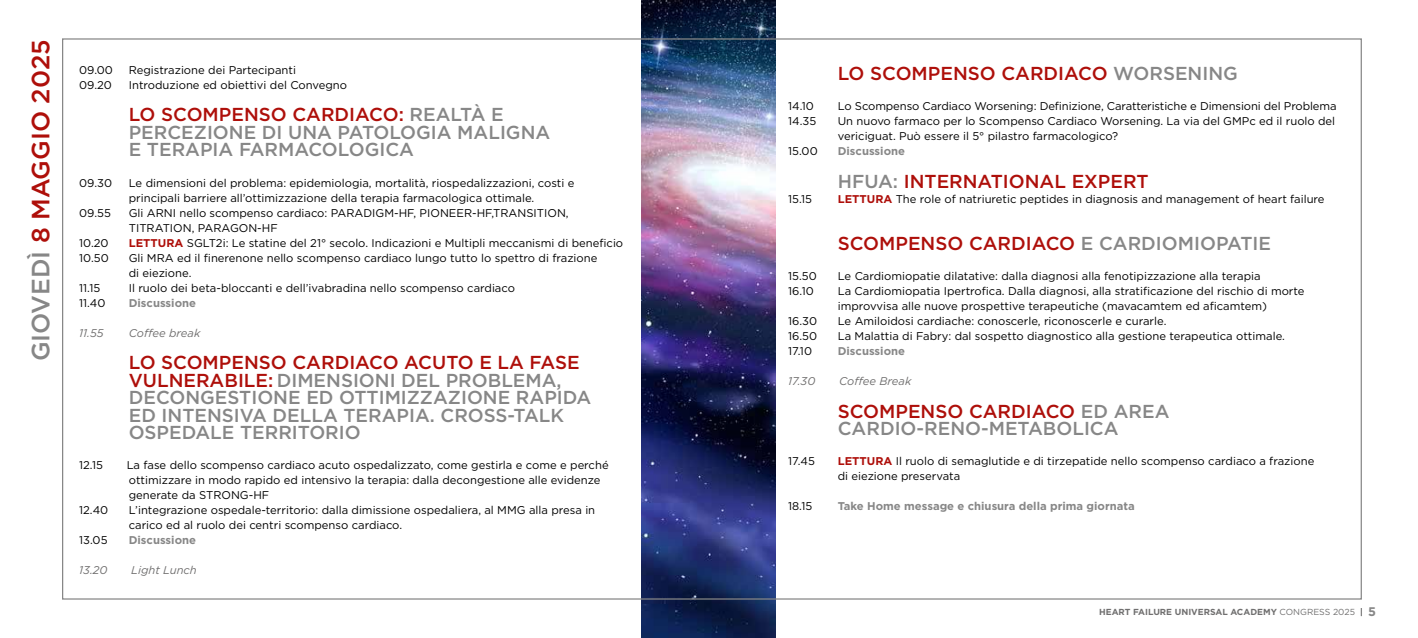
<style>
.page{position:relative;width:1418px;height:638px;background:#fff}
.page>*{position:absolute;margin:0;border:0;box-sizing:border-box;transform-origin:0 0}
.t1{font:500 25px "Gotham";color:#ae0f0a}
.t2{font:500 18.75px/17.5px "Gotham";color:#878787}
.t3{font:500 18.75px "Gotham";color:#ae0f0a}
.t4{font:11.25px/15px "Gotham";color:#000}
.t5{font:700 11.25px "Gotham";color:#878787}
.t6{font:italic 11.25px "Gotham";color:#706f6f}
.t7{font:700 8.75px "Gotham";color:#706f6f}
.s1{color:#878787}
.s2{color:#ae0f0a}
.s3{font-weight:700;color:#ae0f0a}
.s4{font-weight:400}
.s5{font-weight:400;color:#000}
.s6{font-size:12.5px;color:#878787}
</style>
<div class="page">
<img style="left:641px;top:0;width:134px;height:638px">
<h1 class="t1" style="left:24px;top:361px;width:323px;rotate:-90deg"><span class="s1">GIOVEDÌ</span> 8 MAGGIO 2025</h1>
<p class="t4" style="left:79px;top:62px;width:35px">09.00</p>
<p class="t4" style="left:129px;top:62px;width:169px">Registrazione dei Partecipanti</p>
<p class="t4" style="left:79px;top:77px;width:34px">09.20</p>
<p class="t4" style="left:129px;top:77px;width:220px">Introduzione ed obiettivi del Convegno</p>
<h2 class="t2" style="left:129px;top:106px;width:423px"><span class="s2">LO SCOMPENSO CARDIACO:</span> REALTÀ E<br>PERCEZIONE DI UNA PATOLOGIA MALIGNA<br>E TERAPIA FARMACOLOGICA</h2>
<p class="t4" style="left:79px;top:175px;width:34px">09.30</p>
<p class="t4" style="left:129px;top:175px;width:447px">Le dimensioni del problema: epidemiologia, mortalità, riospedalizzazioni, costi e principali barriere all’ottimizzazione della terapia farmacologica ottimale.</p>
<p class="t4" style="left:79px;top:205px;width:33px">09.55</p>
<p class="t4" style="left:129px;top:205px;width:441px">Gli ARNI nello scompenso cardiaco: PARADIGM-HF, PIONEER-HF,TRANSITION,<br>TITRATION, PARAGON-HF</p>
<p class="t4" style="left:79px;top:235px;width:31px">10.20</p>
<p class="t4" style="left:129px;top:235px;width:496px"><span class="s3">LETTURA</span> SGLT2i: Le statine del 21° secolo. Indicazioni e Multipli meccanismi di beneficio</p>
<p class="t4" style="left:79px;top:250px;width:31px">10.50</p>
<p class="t4" style="left:129px;top:250px;width:470px">Gli MRA ed il finerenone nello scompenso cardiaco lungo tutto lo spettro di frazione di eiezione.</p>
<p class="t4" style="left:79px;top:280px;width:23px">11.15</p>
<p class="t4" style="left:129px;top:280px;width:388px">Il ruolo dei beta-bloccanti e dell’ivabradina nello scompenso cardiaco</p>
<p class="t4" style="left:79px;top:295px;width:28px">11.40</p>
<p class="t5" style="left:129px;top:295px;width:69px">Discussione</p>
<p class="t6" style="left:79px;top:325px;width:26px">11.55</p>
<p class="t6" style="left:129px;top:325px;width:73px">Coffee break</p>
<h2 class="t2" style="left:129px;top:353px;width:464px"><span class="s2">LO SCOMPENSO CARDIACO ACUTO E LA FASE VULNERABILE:</span> DIMENSIONI DEL PROBLEMA, DECONGESTIONE ED OTTIMIZZAZIONE RAPIDA ED INTENSIVA DELLA TERAPIA. CROSS-TALK OSPEDALE TERRITORIO</h2>
<p class="t4" style="left:79px;top:457px;width:25px">12.15</p>
<p class="t4" style="left:127px;top:457px;width:483px">La fase dello scompenso cardiaco acuto ospedalizzato, come gestirla e come e perché ottimizzare in modo rapido ed intensivo la terapia: dalla decongestione alle evidenze generate da STRONG-HF</p>
<p class="t4" style="left:79px;top:502px;width:31px">12.40</p>
<p class="t4" style="left:129px;top:502px;width:468px">L’integrazione ospedale-territorio: dalla dimissione ospedaliera, al MMG alla presa in carico ed al ruolo dei centri scompenso cardiaco.</p>
<p class="t4" style="left:79px;top:532px;width:30px">13.05</p>
<p class="t5" style="left:129px;top:533px;width:69px">Discussione</p>
<p class="t6" style="left:79px;top:563px;width:30px">13.20</p>
<p class="t6" style="left:131px;top:563px;width:67px">Light Lunch</p>
<h2 class="t3" style="left:837px;top:61px;width:401px">LO SCOMPENSO CARDIACO <span class="s1">WORSENING</span></h2>
<p class="t4" style="left:788px;top:98px;width:27px">14.10</p>
<p class="t4" style="left:837px;top:98px;width:500px">Lo Scompenso Cardiaco Worsening: Definizione, Caratteristiche e Dimensioni del Problema</p>
<p class="t4" style="left:788px;top:113px;width:30px">14.35</p>
<p class="t4" style="left:837px;top:113px;width:499px">Un nuovo farmaco per lo Scompenso Cardiaco Worsening. La via del GMPc ed il ruolo del vericiguat. Può essere il 5° pilastro farmacologico?</p>
<p class="t4" style="left:788px;top:143px;width:31px">15.00</p>
<p class="t5" style="left:837px;top:144px;width:69px">Discussione</p>
<h2 class="t3" style="left:837px;top:169px;width:312px"><span class="s1">HFUA:</span> INTERNATIONAL EXPERT</h2>
<p class="t4" style="left:788px;top:191px;width:26px">15.15</p>
<p class="t4" style="left:837px;top:191px;width:488px"><span class="s3">LETTURA</span> The role of natriuretic peptides in diagnosis and management of heart failure</p>
<h2 class="t3" style="left:837px;top:231px;width:435px">SCOMPENSO CARDIACO <span class="s1">E CARDIOMIOPATIE</span></h2>
<p class="t4" style="left:788px;top:268px;width:30px">15.50</p>
<p class="t4" style="left:837px;top:268px;width:424px">Le Cardiomiopatie dilatative: dalla diagnosi alla fenotipizzazione alla terapia</p>
<p class="t4" style="left:788px;top:283px;width:27px">16.10</p>
<p class="t4" style="left:837px;top:283px;width:468px">La Cardiomiopatia Ipertrofica. Dalla diagnosi, alla stratificazione del rischio di morte improvvisa alle nuove prospettive terapeutiche (mavacamtem ed aficamtem)</p>
<p class="t4" style="left:788px;top:313px;width:31px">16.30</p>
<p class="t4" style="left:837px;top:313px;width:330px">Le Amiloidosi cardiache: conoscerle, riconoscerle e curarle.</p>
<p class="t4" style="left:788px;top:328px;width:30px">16.50</p>
<p class="t4" style="left:837px;top:328px;width:448px">La Malattia di Fabry: dal sospetto diagnostico alla gestione terapeutica ottimale.</p>
<p class="t4" style="left:788px;top:343px;width:25px">17.10</p>
<p class="t5" style="left:837px;top:344px;width:69px">Discussione</p>
<p class="t6" style="left:788px;top:374px;width:29px">17.30</p>
<p class="t6" style="left:839px;top:374px;width:74px">Coffee Break</p>
<h2 class="t2" style="left:837px;top:402px;width:333px"><span class="s2">SCOMPENSO CARDIACO</span> ED AREA<br>CARDIO-RENO-METABOLICA</h2>
<p class="t4" style="left:788px;top:453px;width:28px">17.45</p>
<p class="t4" style="left:837px;top:453px;width:478px"><span class="s3">LETTURA</span> Il ruolo di semaglutide e di tirzepatide nello scompenso cardiaco a frazione di eiezione preservata</p>
<p class="t4" style="left:788px;top:498px;width:26px">18.15</p>
<p class="t5" style="left:837px;top:499px;width:298px">Take Home message e chiusura della prima giornata</p>
<p class="t7" style="left:1099px;top:606px;width:278px">HEART FAILURE UNIVERSAL ACADEMY <span class="s4">CONGRESS 2025</span> <span class="s5">|</span> <span class="s6">5</span></p>
</div>
